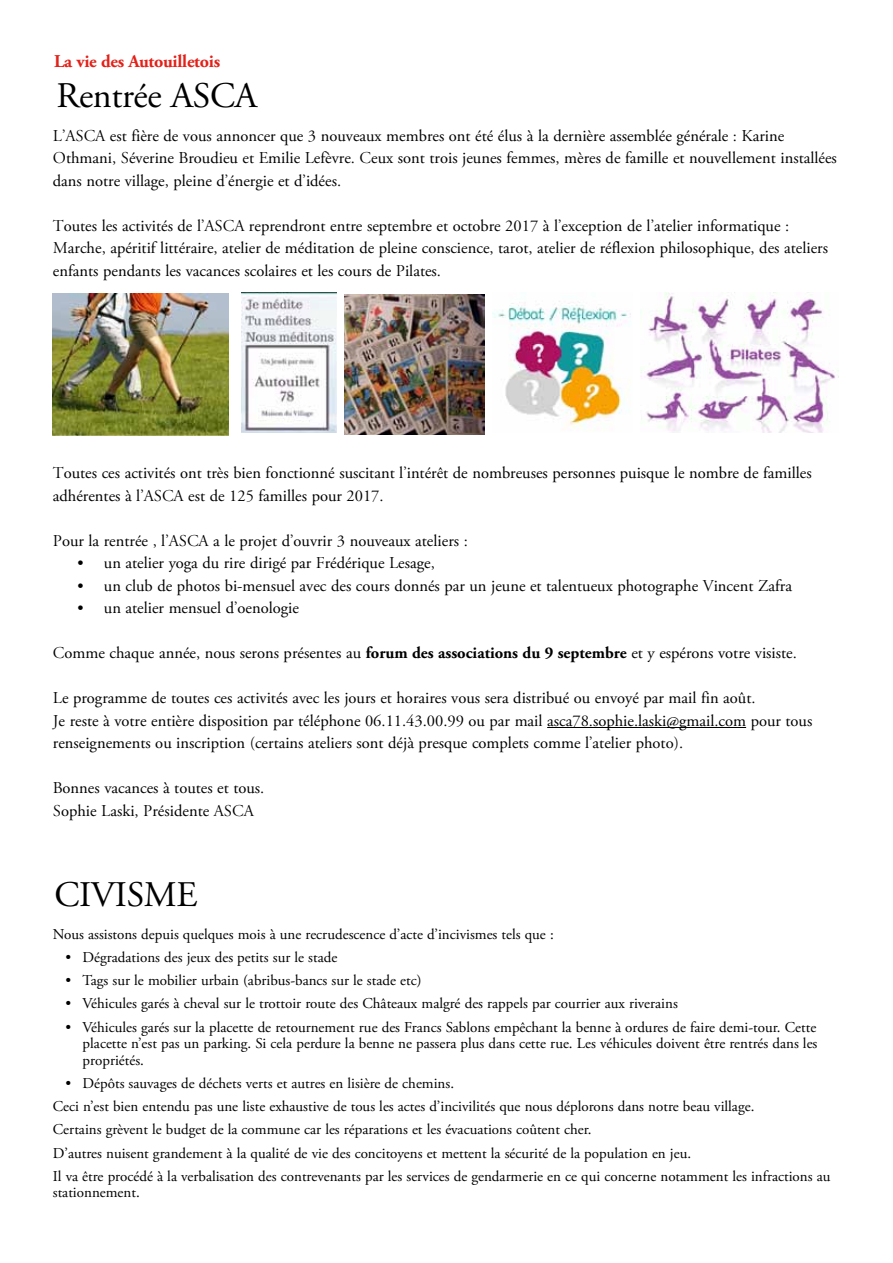
<style>
.page{position:relative;width:893px;height:1263px;background:#fff}
.page>*{position:absolute;margin:0;border:0;box-sizing:border-box;transform-origin:0 0}
.t1{font:36px "Adobe Garamond Pro";letter-spacing:-.01em;color:#000}
.t2{font:700 18px "Adobe Garamond Pro";letter-spacing:-.015em;color:#e32119}
.t3{font:16.5px/22.5px "Adobe Garamond Pro";color:#000}
.t4{font:15px/23.2px "Adobe Garamond Pro";color:#000;text-align:justify}
.s1{font-weight:700}
</style>
<div class="page">
<hr style="left:547px;top:727px;width:199px;height:1px;background:#000">
<img style="left:345px;top:294px;width:139px;height:140px">
<img style="left:493px;top:301px;width:138px;height:128px">
<img style="left:641px;top:293px;width:198px;height:139px">
<img style="left:241px;top:293px;width:95px;height:139px">
<img style="left:53px;top:293px;width:176px;height:142px">
<p class="t2" style="left:54px;top:51px;width:168px">La vie des Autouilletois</p>
<h1 class="t1" style="left:57px;top:74px;width:202px">Rentrée ASCA</h1>
<p class="t3" style="left:53px;top:125px;width:786px">L’ASCA est fière de vous annoncer que 3 nouveaux membres ont été élus à la dernière assemblée générale : Karine<br>Othmani, Séverine Broudieu et Emilie Lefèvre. Ceux sont trois jeunes femmes, mères de famille et nouvellement installées dans notre village, pleine d’énergie et d’idées.</p>
<p class="t3" style="left:53px;top:215px;width:777px">Toutes les activités de l’ASCA reprendront entre septembre et octobre 2017 à l’exception de l’atelier informatique :<br>Marche, apéritif littéraire, atelier de méditation de pleine conscience, tarot, atelier de réflexion philosophique, des ateliers enfants pendants les vacances scolaires et les cours de Pilates.</p>
<p class="t3" style="left:53px;top:462px;width:760px">Toutes ces activités ont très bien fonctionné suscitant l’intérêt de nombreuses personnes puisque le nombre de familles adhérentes à l’ASCA est de 125 familles pour 2017.</p>
<p class="t3" style="left:53px;top:530px;width:416px">Pour la rentrée , l’ASCA a le projet d’ouvrir 3 nouveaux ateliers :</p>
<p class="t3" style="left:77px;top:552px;width:359px">• un atelier yoga du rire dirigé par Frédérique Lesage,</p>
<p class="t3" style="left:77px;top:575px;width:717px">• un club de photos bi-mensuel avec des cours donnés par un jeune et talentueux photographe Vincent Zafra</p>
<p class="t3" style="left:77px;top:597px;width:224px">• un atelier mensuel d’oenologie</p>
<p class="t3" style="left:53px;top:642px;width:745px">Comme chaque année, nous serons présentes au <span class="s1">forum des associations du 9 septembre</span> et y espérons votre visiste.</p>
<p class="t3" style="left:53px;top:687px;width:761px">Le programme de toutes ces activités avec les jours et horaires vous sera distribué ou envoyé par mail fin août.<br>Je reste à votre entière disposition par téléphone 06.11.43.00.99 ou par mail asca78.sophie.laski@gmail.com pour tous renseignements ou inscription (certains ateliers sont déjà presque complets comme l’atelier photo).</p>
<p class="t3" style="left:53px;top:777px;width:213px">Bonnes vacances à toutes et tous.<br>Sophie Laski, Présidente ASCA</p>
<h1 class="t1" style="left:54px;top:873px;width:145px">CIVISME</h1>
<p class="t4" style="left:53px;top:923px;width:502px">Nous assistons depuis quelques mois à une recrudescence d’acte d’incivismes tels que :</p>
<p class="t4" style="left:66px;top:946px;width:273px">• Dégradations des jeux des petits sur le stade</p>
<p class="t4" style="left:66px;top:969px;width:357px">• Tags sur le mobilier urbain (abribus-bancs sur le stade etc)</p>
<p class="t4" style="left:66px;top:992px;width:614px">• Véhicules garés à cheval sur le trottoir route des Châteaux malgré des rappels par courrier aux riverains</p>
<p class="t4" style="left:83px;top:1019px;width:736px;line-height:16.5px;text-indent:-17px">• Véhicules garés sur la placette de retournement rue des Francs Sablons empêchant la benne à ordures de faire demi-tour. Cette placette n’est pas un parking. Si cela perdure la benne ne passera plus dans cette rue. Les véhicules doivent être rentrés dans les propriétés.</p>
<p class="t4" style="left:53px;top:1072px;width:779px;text-align:left;text-indent:13px">• Dépôts sauvages de déchets verts et autres en lisière de chemins.<br>Ceci n’est bien entendu pas une liste exhaustive de tous les actes d’incivilités que nous déplorons dans notre beau village.<br>Certains grèvent le budget de la commune car les réparations et les évacuations coûtent cher.<br>D’autres nuisent grandement à la qualité de vie des concitoyens et mettent la sécurité de la population en jeu.<br>Il va être procédé à la verbalisation des contrevenants par les services de gendarmerie en ce qui concerne notamment les infractions au</p>
<p class="t4" style="left:53px;top:1181px;width:88px">stationnement.</p>
</div>
